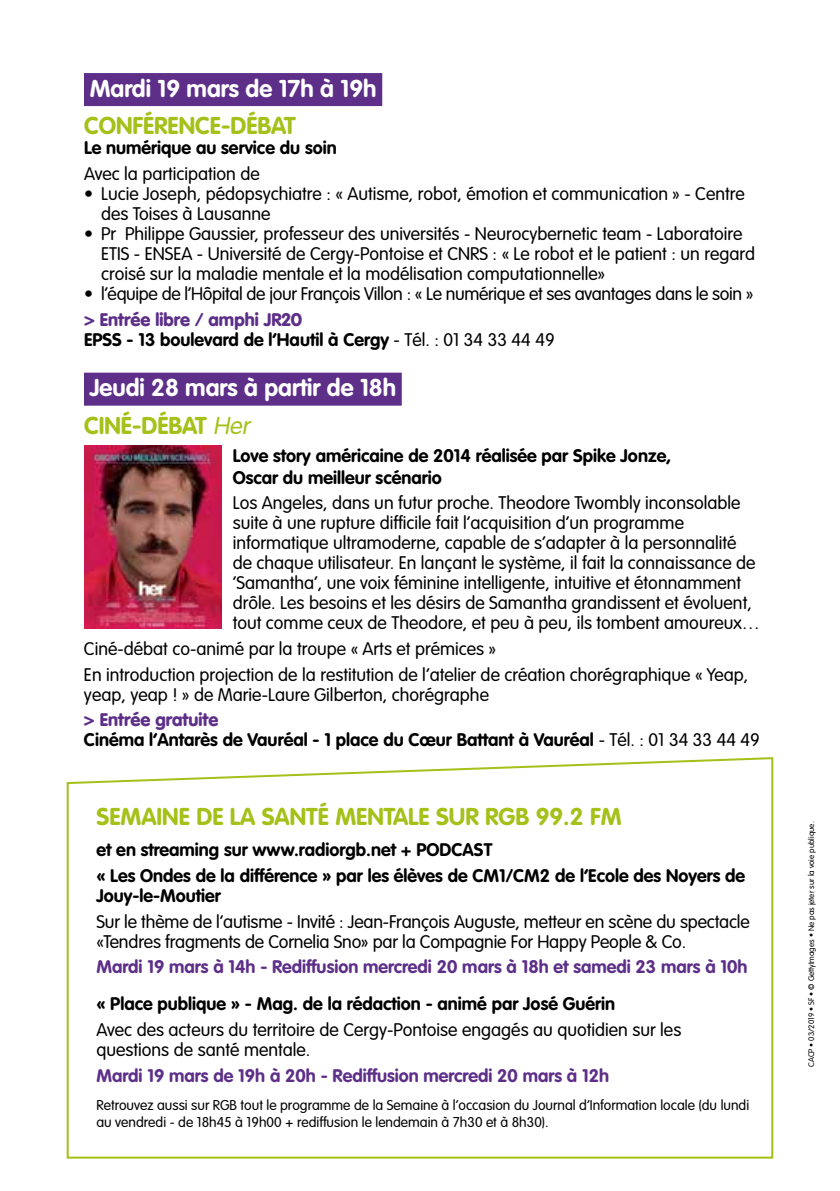
<style>
.page{position:relative;width:840px;height:1191px;background:#fff}
.page>*{position:absolute;margin:0;border:0;box-sizing:border-box;transform-origin:0 0}
.t1{font:700 24px/37.4px "VAG Rounded";color:#fff}
.t2{font:700 24px "VAG Rounded";color:#a5c018}
.t3{font:300 18px/20px "VAG Rounded";color:#000}
.t4{font:700 18px/20px "VAG Rounded";color:#000}
.t5{font:700 18px "VAG Rounded";color:#5d2f88}
.t6{font:300 18px "VAG Rounded";letter-spacing:-.02em;color:#000}
.t7{font:300 14px/16.8px "VAG Rounded";color:#000}
.t8{font:300 8px "VAG Rounded";color:#000}
.s1{font-weight:900;color:#5d2f88}
.s2{font-weight:300}
.s3{color:#a5c018}
.s4{font-weight:300;font-style:italic;color:#a5c018}
</style>
<div class="page">
<div style="left:84px;top:73px;width:298px;height:33px;background:#5d2f88"></div>
<div style="left:84px;top:373px;width:317px;height:33px;background:#5d2f88"></div>
<svg style="left:66px;top:757px;width:707px;height:402px"></svg>
<img style="left:84px;top:445px;width:137px;height:183px">
<h1 class="t1" style="left:90px;top:71px;width:288px">Mardi 19 mars de 17h à 19h</h1>
<h1 class="t2" style="left:84px;top:112px;width:213px">CONFÉRENCE-DÉBAT</h1>
<p class="t4" style="left:84px;top:139px;width:254px">Le numérique au service du soin</p>
<p class="t3" style="left:84px;top:164px;width:177px">Avec la participation de</p>
<p class="t3" style="left:101px;top:184px;width:645px;text-indent:-17px">• Lucie Joseph, pédopsychiatre : « Autisme, robot, émotion et communication » - Centre des Toises à Lausanne</p>
<p class="t3" style="left:101px;top:224px;width:655px;text-indent:-17px">• Pr Philippe Gaussier, professeur des universités - Neurocybernetic team - Laboratoire<br>ETIS - ENSEA - Université de Cergy-Pontoise et CNRS : « Le robot et le patient : un regard croisé sur la maladie mentale et la modélisation computationnelle»</p>
<p class="t6" style="left:84px;top:283px;width:670px">• l’équipe de l’Hôpital de jour François Villon : « Le numérique et ses avantages dans le soin »</p>
<p class="t4" style="left:84px;top:310px;width:472px"><span class="s1">&gt; Entrée libre / amphi JR20<br></span>EPSS - 13 boulevard de l’Hautil à Cergy <span class="s2">- Tél. : 01 34 33 44 49</span></p>
<h1 class="t1" style="left:84px;top:370px;width:313px">Jeudi 28 mars à partir de 18h<br><span class="s3">CINÉ-DÉBAT</span> <span class="s4">Her</span></h1>
<p class="t4" style="left:232px;top:445px;width:440px;line-height:22px">Love story américaine de 2014 réalisée par Spike Jonze,<br>Oscar du meilleur scénario</p>
<p class="t3" style="left:232px;top:493px;width:528px">Los Angeles, dans un futur proche. Theodore Twombly inconsolable suite à une rupture difficile fait l’acquisition d’un programme informatique ultramoderne, capable de s’adapter à la personnalité de chaque utilisateur. En lançant le système, il fait la connaissance de ‘Samantha’, une voix féminine intelligente, intuitive et étonnamment drôle. Les besoins et les désirs de Samantha grandissent et évoluent, tout comme ceux de Theodore, et peu à peu, ils tombent amoureux…</p>
<p class="t3" style="left:84px;top:636px;width:665px;line-height:25.6px">Ciné-débat co-animé par la troupe « Arts et prémices »<br>En introduction projection de la restitution de l’atelier de création chorégraphique « Yeap,</p>
<p class="t3" style="left:84px;top:685px;width:406px">yeap, yeap ! » de Marie-Laure Gilberton, chorégraphe</p>
<p class="t4" style="left:84px;top:710px;width:677px"><span class="s1">&gt; Entrée gratuite<br></span>Cinéma l’Antarès de Vauréal - 1 place du Cœur Battant à Vauréal <span class="s2">- Tél. : 01 34 33 44 49</span></p>
<h1 class="t2" style="left:96px;top:802px;width:526px">SEMAINE DE LA SANTÉ MENTALE SUR RGB 99.2 FM</h1>
<p class="t4" style="left:96px;top:838px;width:650px;line-height:25.6px">et en streaming sur www.radiorgb.net + PODCAST<br>« Les Ondes de la différence » par les élèves de CM1/CM2 de l’Ecole des Noyers de</p>
<p class="t4" style="left:96px;top:886px;width:126px">Jouy-le-Moutier</p>
<p class="t3" style="left:96px;top:912px;width:654px">Sur le thème de l’autisme - Invité : Jean-François Auguste, metteur en scène du spectacle «Tendres fragments de Cornelia Sno» par la Compagnie For Happy People &amp; Co.</p>
<p class="t5" style="left:96px;top:956px;width:652px">Mardi 19 mars à 14h - Rediffusion mercredi 20 mars à 18h et samedi 23 mars à 10h</p>
<p class="t4" style="left:96px;top:994px;width:520px">« Place publique » - Mag. de la rédaction - animé par José Guérin</p>
<p class="t3" style="left:96px;top:1020px;width:586px">Avec des acteurs du territoire de Cergy-Pontoise engagés au quotidien sur les questions de santé mentale.</p>
<p class="t5" style="left:96px;top:1064px;width:514px">Mardi 19 mars de 19h à 20h - Rediffusion mercredi 20 mars à 12h</p>
<p class="t7" style="left:96px;top:1097px;width:654px">Retrouvez aussi sur RGB tout le programme de la Semaine à l’occasion du Journal d’Information locale (du lundi au vendredi - de 18h45 à 19h00 + rediffusion le lendemain à 7h30 et à 8h30).</p>
<p class="t8" style="left:806px;top:1067px;width:247px;rotate:-90deg">CACP • 03/2019 • SF • © GettyImages • Ne pas jeter sur la voie publique.</p>
</div>
